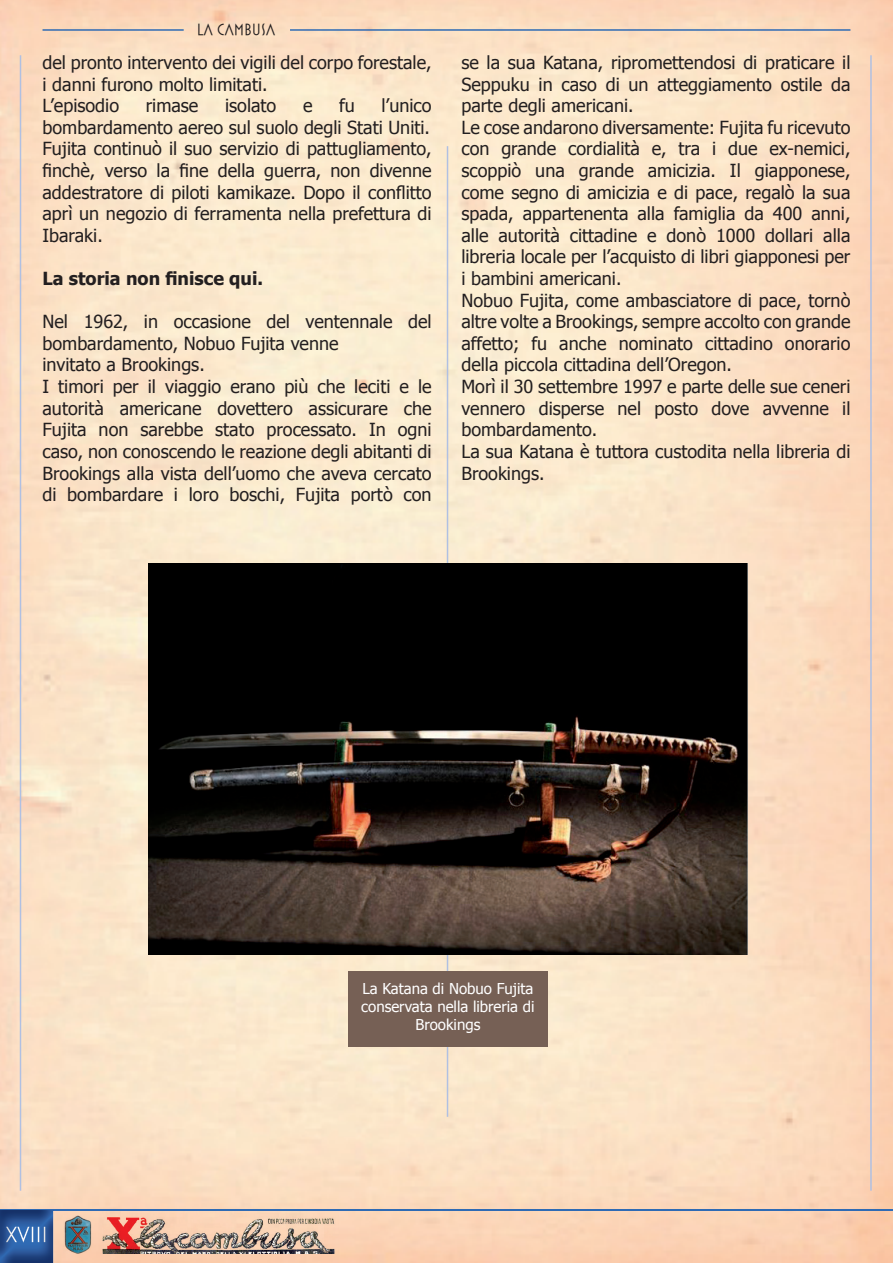
<style>
.page{position:relative;width:893px;height:1263px;background:#fff}
.page>*{position:absolute;margin:0;border:0;box-sizing:border-box;transform-origin:0 0}
.t1{font:18px/21.6px "Tahoma";color:#231f20}
.t2{font:700 18px "Tahoma";color:#231f20}
.t3{font:16.5px "Mostra Three";color:#231f20}
.t4{font:15px/18px "Tahoma";color:#fff;text-align:center}
</style>
<div class="page">
<img style="left:0;top:0;width:893px;height:1263px">
<hr style="left:0;top:1209px;width:893px;height:2px;background:#2f6bb4">
<img style="left:102px;top:1211px;width:236px;height:43px">
<img style="left:64px;top:1215px;width:28px;height:38px">
<img style="left:0;top:1210px;width:53px;height:53px">
<img style="left:6px;top:1227px;width:39px;height:15px">
<hr style="left:290px;top:29px;width:560px;height:2px;background:#2f6bb4">
<hr style="left:43px;top:29px;width:141px;height:2px;background:#2f6bb4">
<hr style="left:447px;top:146px;width:1px;height:971px;background:#b0c0e2">
<hr style="left:870px;top:55px;width:2px;height:1136px;background:#b0c0e2">
<hr style="left:20px;top:55px;width:1px;height:1136px;background:#b0c0e2">
<img style="left:149px;top:563px;width:599px;height:392px">
<div style="left:348px;top:971px;width:199px;height:76px;background:#766055"></div>
<p class="t3" style="left:197px;top:20px;width:80px">LA CAMBUSA</p>
<p class="t1" style="left:43px;top:51px;width:391px">del pronto intervento dei vigili del corpo forestale, i danni furono molto limitati.<br>L’episodio</p>
<p class="t1" style="left:146px;top:94px;width:54px">rimase</p>
<p class="t1" style="left:225px;top:94px;width:53px">isolato</p>
<p class="t1" style="left:303px;top:94px;width:11px">e</p>
<p class="t1" style="left:339px;top:94px;width:17px">fu</p>
<p class="t1" style="left:43px;top:94px;width:391px;text-align:justify;text-indent:339px">l’unico bombardamento aereo sul suolo degli Stati Uniti.<br>Fujita continuò il suo servizio di pattugliamento, finchè, verso la fine della guerra, non divenne addestratore di piloti kamikaze. Dopo il conflitto aprì un negozio di ferramenta nella prefettura di Ibaraki.</p>
<p class="t2" style="left:43px;top:266px;width:222px">La storia non finisce qui.</p>
<p class="t1" style="left:43px;top:310px;width:391px">Nel 1962, in occasione del ventennale del bombardamento, Nobuo Fujita venne<br>invitato a Brookings.<br>I timori per il viaggio erano più che leciti e le autorità americane dovettero assicurare che Fujita non sarebbe stato processato. In ogni caso, non conoscendo le reazione degli abitanti di Brookings alla vista dell’uomo che aveva cercato di bombardare i loro boschi, Fujita portò con</p>
<p class="t1" style="left:461px;top:51px;width:391px">se la sua Katana, ripromettendosi di praticare il Seppuku in caso di un atteggiamento ostile da parte degli americani.<br>Le cose andarono diversamente: Fujita fu ricevuto con grande cordialità e, tra i due ex-nemici, scoppiò una grande amicizia. Il giapponese, come segno di amicizia e di pace, regalò la sua spada, appartenenta alla famiglia da 400 anni, alle autorità cittadine e donò 1000 dollari alla libreria locale per l’acquisto di libri giapponesi per i bambini americani.<br>Nobuo Fujita, come ambasciatore di pace, tornò altre volte a Brookings, sempre accolto con grande affetto; fu anche nominato cittadino onorario della piccola cittadina dell’Oregon.<br>Morì il 30 settembre 1997 e parte delle sue ceneri vennero disperse nel posto dove avvenne il bombardamento.<br>La sua Katana è tuttora custodita nella libreria di Brookings.</p>
<p class="t4" style="left:361px;top:979px;width:175px">La Katana di Nobuo Fujita conservata nella libreria di<br>Brookings</p>
</div>
